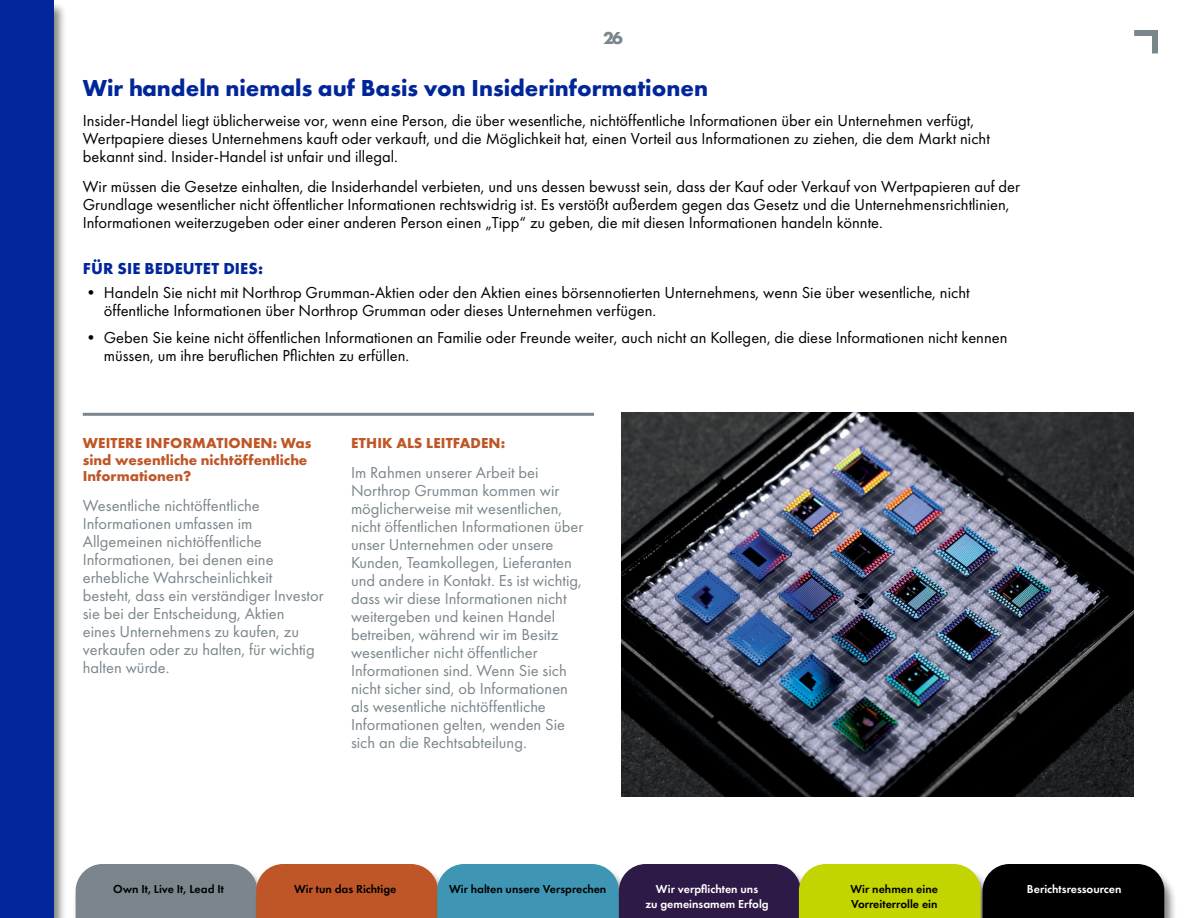
<style>
.page{position:relative;width:1188px;height:918px;background:#fff}
.page>*{position:absolute;margin:0;border:0;box-sizing:border-box;transform-origin:0 0}
.t1{font:700 24px "Futura PT";color:#00269a}
.t2{font:700 18px "Futura PT";color:#7b868c}
.t3{font:16.5px/18px "Futura PT";color:#000}
.t4{font:16.5px/18px "Futura PT";color:#7b868c}
.t5{font:700 16.5px "Futura PT";letter-spacing:.01em;color:#00269a}
.t6{font:700 15px/16.5px "Futura PT";color:#bf5627}
.t7{font:600 12px/15px "Futura PT";color:#000}
.t8{font:600 12px "Futura PT";color:#fff}
</style>
<div class="page">
<div style="left:0;top:1px;width:68px;height:917px;background:#000;opacity:.5"></div>
<div style="left:0;top:0;width:54px;height:918px;background:#00269a"></div>
<svg style="left:1134px;top:30px;width:24px;height:23px"></svg>
<div style="left:979px;top:865px;width:199px;height:53px;background:#000;opacity:.5"></div>
<svg style="left:76px;top:864px;width:1088px;height:54px;background:#6b6a4d"></svg>
<hr style="left:83px;top:413px;width:511px;height:3px;background:#7b868c">
<img style="left:621px;top:413px;width:513px;height:383px">
<p class="t2" style="left:603px;top:26px;width:21px">26</p>
<h1 class="t1" style="left:83px;top:72px;width:627px">Wir handeln niemals auf Basis von Insiderinformationen</h1>
<p class="t3" style="left:83px;top:111px;width:909px">Insider-Handel liegt üblicherweise vor, wenn eine Person, die über wesentliche, nichtöffentliche Informationen über ein Unternehmen verfügt,<br>Wertpapiere dieses Unternehmens kauft oder verkauft, und die Möglichkeit hat, einen Vorteil aus Informationen zu ziehen, die dem Markt nicht bekannt sind. Insider-Handel ist unfair und illegal.</p>
<p class="t3" style="left:83px;top:177px;width:939px">Wir müssen die Gesetze einhalten, die Insiderhandel verbieten, und uns dessen bewusst sein, dass der Kauf oder Verkauf von Wertpapieren auf der<br>Grundlage wesentlicher nicht öffentlicher Informationen rechtswidrig ist. Es verstößt außerdem gegen das Gesetz und die Unternehmensrichtlinien,<br>Informationen weiterzugeben oder einer anderen Person einen „Tipp“ zu geben, die mit diesen Informationen handeln könnte.</p>
<p class="t5" style="left:83px;top:258px;width:182px">FÜR SIE BEDEUTET DIES:</p>
<p class="t3" style="left:104px;top:284px;width:867px;text-indent:-21px">• Handeln Sie nicht mit Northrop Grumman-Aktien oder den Aktien eines börsennotierten Unternehmens, wenn Sie über wesentliche, nicht öffentliche Informationen über Northrop Grumman oder dieses Unternehmen verfügen.</p>
<p class="t3" style="left:104px;top:329px;width:905px;text-indent:-21px">• Geben Sie keine nicht öffentlichen Informationen an Familie oder Freunde weiter, auch nicht an Kollegen, die diese Informationen nicht kennen müssen, um ihre beruflichen Pflichten zu erfüllen.</p>
<p class="t6" style="left:83px;top:435px;width:230px">WEITERE INFORMATIONEN: Was sind wesentliche nichtöffentliche<br>Informationen?</p>
<p class="t4" style="left:83px;top:497px;width:242px">Wesentliche nichtöffentliche<br>Informationen umfassen im<br>Allgemeinen nichtöffentliche<br>Informationen, bei denen eine erhebliche Wahrscheinlichkeit besteht, dass ein verständiger Investor sie bei der Entscheidung, Aktien<br>eines Unternehmens zu kaufen, zu verkaufen oder zu halten, für wichtig halten würde.</p>
<p class="t6" style="left:351px;top:435px;width:156px">ETHIK ALS LEITFADEN:</p>
<p class="t4" style="left:351px;top:464px;width:234px">Im Rahmen unserer Arbeit bei Northrop Grumman kommen wir möglicherweise mit wesentlichen, nicht öffentlichen Informationen über unser Unternehmen oder unsere Kunden, Teamkollegen, Lieferanten und andere in Kontakt. Es ist wichtig, dass wir diese Informationen nicht weitergeben und keinen Handel betreiben, während wir im Besitz wesentlicher nicht öffentlicher Informationen sind. Wenn Sie sich nicht sicher sind, ob Informationen als wesentliche nichtöffentliche Informationen gelten, wenden Sie sich an die Rechtsabteilung.</p>
<p class="t8" style="left:656px;top:882px;width:104px">Wir verpflichten uns</p>
<p class="t8" style="left:1027px;top:882px;width:96px">Berichtsressourcen</p>
<p class="t8" style="left:645px;top:897px;width:125px">zu gemeinsamem Erfolg</p>
<p class="t7" style="left:113px;top:882px;width:112px">Own It, Live It, Lead It</p>
<p class="t7" style="left:294px;top:882px;width:104px">Wir tun das Richtige</p>
<p class="t7" style="left:449px;top:882px;width:159px">Wir halten unsere Versprechen</p>
<p class="t7" style="left:850px;top:882px;width:89px">Wir nehmen eine<br>Vorreiterrolle ein</p>
</div>
